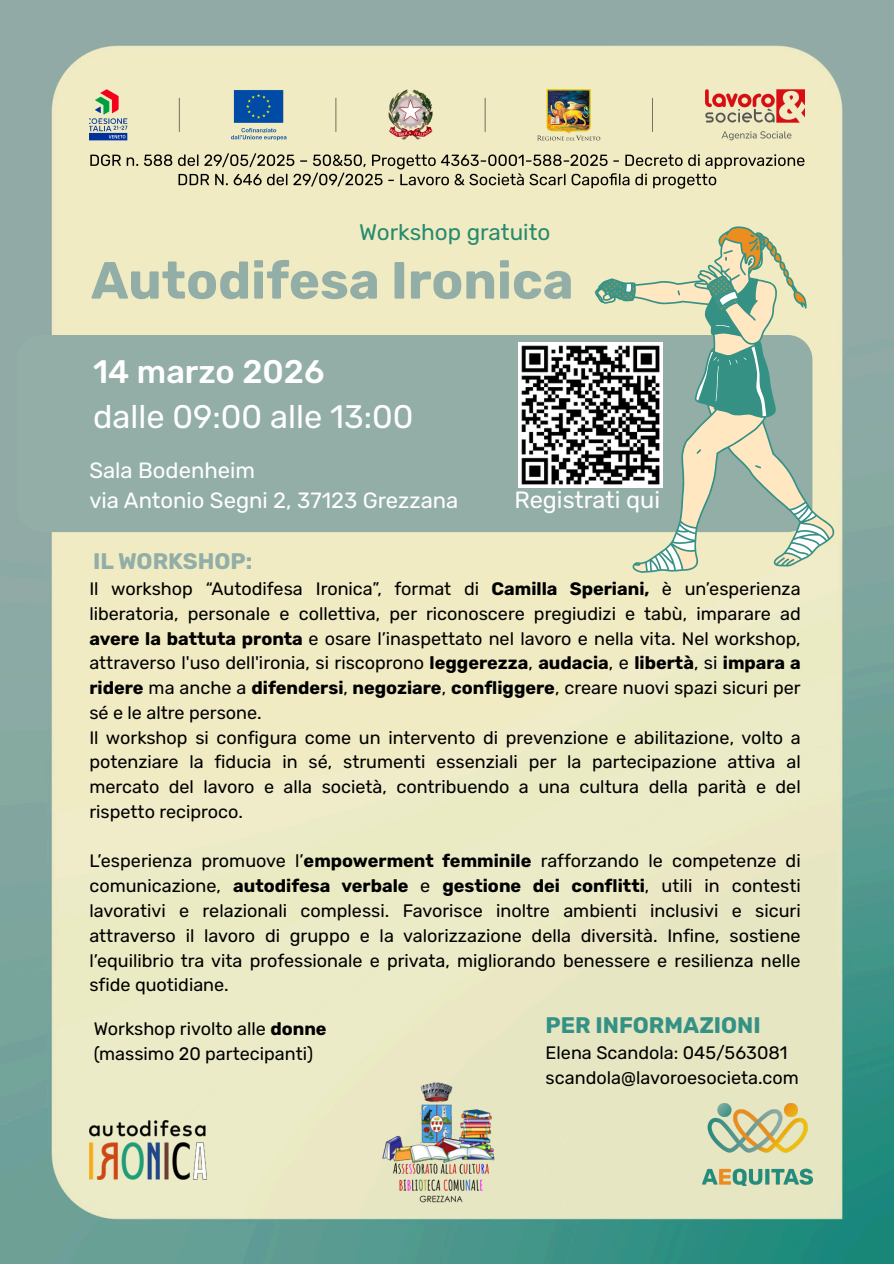
<style>
.page{position:relative;width:894px;height:1264px;background:#fff}
.page>*{position:absolute;margin:0;border:0;box-sizing:border-box;transform-origin:0 0}
.t1{font:700 52.2px "Rubik";color:#92aea7}
.t2{font:32.55px "Rubik";color:#fff}
.t3{font:500 32.55px "Rubik";color:#fff}
.t4{font:23.55px "Rubik";color:#fff}
.t5{font:22.5px "Rubik";color:#288b6e}
.t6{font:700 22.5px "Rubik";color:#369185}
.t7{font:700 22.5px "Rubik";color:#92aea7}
.t8{font:22.05px/30.5px "Rubik";color:#fff}
.t9{font:18px/24.8px "Rubik";color:#000}
.s1{font-weight:700}
</style>
<div class="page">
<img style="left:0;top:0;width:893px;height:1263px">
<img style="left:89px;top:89px;width:715px;height:99px">
<div style="left:17px;top:335px;width:795px;height:197px;background:#92aea7"></div>
<img style="left:702px;top:1103px;width:110px;height:82px">
<svg style="left:594px;top:226px;width:240px;height:347px"></svg>
<img style="left:518px;top:343px;width:144px;height:144px">
<img style="left:323px;top:1052px;width:230px;height:173px">
<img style="left:89px;top:1120px;width:117px;height:59px">
<p class="t5" style="left:359px;top:219px;width:193px">Workshop gratuito</p>
<h1 class="t1" style="left:91px;top:250px;width:484px">Autodifesa Ironica</h1>
<h2 class="t3" style="left:93px;top:352px;width:233px">14 marzo 2026</h2>
<h2 class="t2" style="left:93px;top:397px;width:321px">dalle 09:00 alle 13:00</h2>
<p class="t8" style="left:89px;top:455px;width:370px">Sala Bodenheim<br>via Antonio Segni 2, 37123 Grezzana</p>
<p class="t7" style="left:93px;top:547px;width:160px">IL WORKSHOP:</p>
<h3 class="t4" style="left:514px;top:486px;width:147px">Registrati qui</h3>
<p class="t9" style="left:89px;top:576px;width:712px">Il workshop “Autodifesa Ironica”, format di <span class="s1">Camilla Speriani,</span> è un’esperienza liberatoria, personale e collettiva, per riconoscere pregiudizi e tabù, imparare ad <span class="s1">avere la battuta pronta</span> e osare l’inaspettato nel lavoro e nella vita. Nel workshop, attraverso l'uso dell'ironia, si riscoprono <span class="s1">leggerezza</span>, <span class="s1">audacia</span>, e <span class="s1">libertà</span>, si <span class="s1">impara a ridere</span> ma anche a <span class="s1">difendersi</span>, <span class="s1">negoziare</span>, <span class="s1">confliggere</span>, creare nuovi spazi sicuri per sé e le altre persone.<br>Il workshop si configura come un intervento di prevenzione e abilitazione, volto a potenziare la fiducia in sé, strumenti essenziali per la partecipazione attiva al mercato del lavoro e alla società, contribuendo a una cultura della parità e del rispetto reciproco.</p>
<p class="t9" style="left:89px;top:849px;width:712px;text-align:justify">L’esperienza promuove l’<span class="s1">empowerment femminile</span> rafforzando le competenze di comunicazione, <span class="s1">autodifesa verbale</span> e <span class="s1">gestione dei conflitti</span>, utili in contesti lavorativi e relazionali complessi. Favorisce inoltre ambienti inclusivi e sicuri attraverso il lavoro di gruppo e la valorizzazione della diversità. Infine, sostiene l’equilibrio tra vita professionale e privata, migliorando benessere e resilienza nelle sfide quotidiane.</p>
<p class="t9" style="left:94px;top:1016px;width:234px">Workshop rivolto alle <span class="s1">donne </span>(massimo 20 partecipanti)</p>
<p class="t6" style="left:545px;top:1012px;width:216px">PER INFORMAZIONI</p>
<p class="t9" style="left:545px;top:1040px;width:254px">Elena Scandola: 045/563081 scandola@lavoroesocieta.com</p>
</div>
